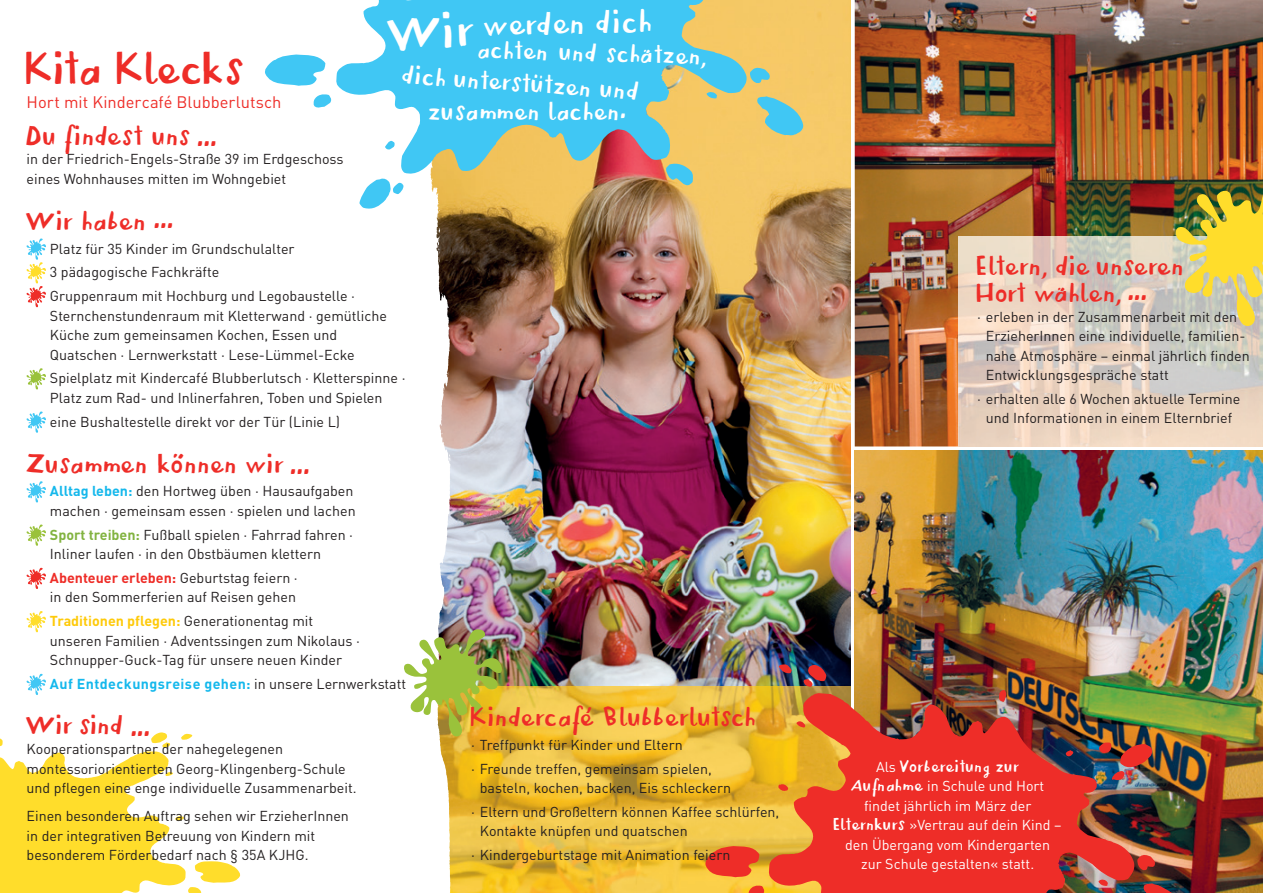
<style>
.page{position:relative;width:1263px;height:893px;background:#fff}
.page>*{position:absolute;margin:0;border:0;box-sizing:border-box;transform-origin:0 0}
.t1{font:40.5px "Bohn";letter-spacing:-.03em;color:#ee2d28}
.t2{font:28.95px "Bohn";color:#fff}
.t3{font:24px/27px "Bohn";letter-spacing:-.015em;color:#ee2d28}
.t4{font:22.95px "Bohn";color:#fff}
.t5{font:22.5px "Bohn";color:#fff}
.t6{font:16.5px "DIN";color:#ee2d28}
.t7{font:15px "Bohn";color:#fff}
.t8{font:14.25px/19.5px "DIN";color:#231f20}
.t9{font:14.25px/19.5px "DIN";color:#fff;text-align:center}
.t10{font:700 14.25px "DIN";letter-spacing:.03em;color:#15b8ec}
.s1{font-weight:700;color:#15b8ec}
.s2{font-weight:700;color:#82b340}
.s3{font-weight:700;color:#ee2d28}
.s4{font-weight:700;color:#feca0a}
.s5{font-weight:400;color:#231f20}
.s6{font-family:"DIN";font-size:14.25px}
.s7{font-family:"Bohn";font-size:15px}
</style>
<div class="page">
<img style="left:458px;top:0;width:392px;height:893px">
<img style="left:855px;top:451px;width:408px;height:442px">
<img style="left:855px;top:0;width:408px;height:446px">
<img style="left:958px;top:236px;width:305px;height:210px">
<img style="left:325px;top:63px;width:133px;height:830px">
<svg style="left:0;top:732px;width:241px;height:161px"></svg>
<img style="left:402px;top:628px;width:102px;height:111px">
<img style="left:1174px;top:178px;width:89px;height:151px">
<svg style="left:335px;top:0;width:413px;height:177px;background:#87c9cd"></svg>
<svg style="left:346px;top:0;width:12px;height:1px"></svg>
<svg style="left:750px;top:66px;width:20px;height:17px"></svg>
<svg style="left:265px;top:54px;width:60px;height:32px"></svg>
<svg style="left:755px;top:96px;width:49px;height:40px;background:#91c7b5"></svg>
<svg style="left:706px;top:91px;width:11px;height:8px"></svg>
<svg style="left:313px;top:94px;width:19px;height:15px"></svg>
<svg style="left:665px;top:162px;width:29px;height:23px"></svg>
<svg style="left:385px;top:140px;width:10px;height:10px"></svg>
<svg style="left:359px;top:178px;width:44px;height:32px"></svg>
<svg style="left:779px;top:664px;width:13px;height:10px"></svg>
<svg style="left:999px;top:689px;width:7px;height:2px"></svg>
<svg style="left:804px;top:665px;width:22px;height:22px"></svg>
<img style="left:768px;top:691px;width:367px;height:202px">
<svg style="left:796px;top:719px;width:9px;height:8px"></svg>
<svg style="left:1066px;top:750px;width:8px;height:7px"></svg>
<img style="left:1098px;top:741px;width:55px;height:40px">
<svg style="left:778px;top:784px;width:11px;height:7px"></svg>
<svg style="left:1137px;top:854px;width:19px;height:16px"></svg>
<svg style="left:705px;top:845px;width:54px;height:33px;background:#ec572d"></svg>
<svg style="left:1142px;top:883px;width:43px;height:10px"></svg>
<svg style="left:1098px;top:878px;width:10px;height:8px"></svg>
<svg style="left:748px;top:885px;width:17px;height:8px"></svg>
<svg style="left:26px;top:238px;width:20px;height:70px"></svg>
<svg style="left:26px;top:368px;width:20px;height:22px"></svg>
<svg style="left:26px;top:411px;width:20px;height:22px"></svg>
<svg style="left:26px;top:481px;width:20px;height:22px"></svg>
<svg style="left:26px;top:524px;width:20px;height:22px"></svg>
<svg style="left:26px;top:567px;width:20px;height:22px"></svg>
<svg style="left:26px;top:611px;width:20px;height:22px"></svg>
<svg style="left:26px;top:673px;width:20px;height:22px"></svg>
<div style="left:387px;top:12px;width:88px;height:40px;background:#40c7f4"></div>
<h1 class="t1" style="left:27px;top:46px;width:221px">Kita Klecks</h1>
<p class="t6" style="left:27px;top:92px;width:256px">Hort mit Kindercafé Blubberlutsch</p>
<h2 class="t2" style="left:483px;top:10px;width:172px;rotate:-2deg">werden dich</h2>
<h3 class="t5" style="left:478px;top:36px;width:235px;rotate:2deg">achten und schätzen,</h3>
<h3 class="t4" style="left:404px;top:62px;width:240px;rotate:4deg">dich unterstützen und</h3>
<h3 class="t4" style="left:429px;top:99px;width:198px">zusammen lachen.</h3>
<h3 class="t3" style="left:27px;top:123px;width:191px">Du findest uns ...</h3>
<p class="t8" style="left:27px;top:149px;width:318px">in der Friedrich-Engels-Straße 39 im Erdgeschoss eines Wohnhauses mitten im Wohngebiet</p>
<h3 class="t3" style="left:27px;top:208px;width:147px">Wir haben ...</h3>
<p class="t8" style="left:50px;top:236px;width:307px;line-height:23.7px">Platz für 35 Kinder im Grundschulalter<br>3 pädagogische Fachkräfte<br>Gruppenraum mit Hochburg und Legobaustelle ·</p>
<p class="t8" style="left:50px;top:305px;width:339px">Sternchenstundenraum mit Kletterwand · gemütliche<br>Küche zum gemeinsamen Kochen, Essen und<br>Quatschen · Lernwerkstatt · Lese-Lümmel-Ecke</p>
<p class="t8" style="left:50px;top:368px;width:357px">Spielplatz mit Kindercafé Blubberlutsch · Kletterspinne ·<br>Platz zum Rad- und Inlinerfahren, Toben und Spielen</p>
<p class="t8" style="left:50px;top:411px;width:292px">eine Bushaltestelle direkt vor der Tür (Linie L)</p>
<h3 class="t3" style="left:27px;top:451px;width:284px">Zusammen können wir ...</h3>
<p class="t8" style="left:50px;top:481px;width:307px"><span class="s1">Alltag leben:</span> den Hortweg üben · Hausaufgaben machen · gemeinsam essen · spielen und lachen</p>
<p class="t8" style="left:50px;top:524px;width:305px"><span class="s2">Sport treiben:</span> Fußball spielen · Fahrrad fahren ·<br>Inliner laufen · in den Obstbäumen klettern</p>
<p class="t8" style="left:50px;top:568px;width:249px"><span class="s3">Abenteuer erleben:</span> Geburtstag feiern · in den Sommerferien auf Reisen gehen</p>
<p class="t8" style="left:50px;top:611px;width:312px"><span class="s4">Traditionen pflegen:</span> Generationentag mit unseren Familien · Adventssingen zum Nikolaus ·<br>Schnupper-Guck-Tag für unsere neuen Kinder</p>
<p class="t10" style="left:50px;top:674px;width:358px">Auf Entdeckungsreise gehen: <span class="s5">in unsere Lernwerkstatt</span></p>
<h3 class="t3" style="left:27px;top:712px;width:124px">Wir sind ...</h3>
<p class="t8" style="left:27px;top:739px;width:332px">Kooperationspartner der nahegelegenen montessoriorientierten Georg-Klingenberg-Schule und pflegen eine enge individuelle Zusammenarbeit.</p>
<p class="t8" style="left:27px;top:806px;width:324px">Einen besonderen Auftrag sehen wir ErzieherInnen in der integrativen Betreuung von Kindern mit besonderem Förderbedarf nach § 35A KJHG.</p>
<h3 class="t3" style="left:471px;top:704px;width:287px">Kindercafé Blubberlutsch</h3>
<p class="t8" style="left:471px;top:732px;width:242px;line-height:23.7px">· Treffpunkt für Kinder und Eltern<br>· Freunde treffen, gemeinsam spielen,</p>
<p class="t8" style="left:471px;top:776px;width:310px;line-height:23.7px;text-indent:9px">basteln, kochen, backen, Eis schleckern<br>· Eltern und Großeltern können Kaffee schlürfen,</p>
<p class="t8" style="left:471px;top:819px;width:261px;line-height:23.7px;text-indent:9px">Kontakte knüpfen und quatschen<br>· Kindergeburtstage mit Animation feiern</p>
<h3 class="t3" style="left:977px;top:253px;width:210px">Eltern, die unseren<br>Hort wählen, ...</h3>
<p class="t8" style="left:986px;top:307px;width:265px;text-indent:-9px">· erleben in der Zusammenarbeit mit den ErzieherInnen eine individuelle, familien&shy;nahe Atmosphäre – einmal jährlich finden Entwicklungsgespräche statt</p>
<p class="t8" style="left:977px;top:389px;width:265px;text-align:center">· erhalten alle 6 Wochen aktuelle Termine und Informationen in einem Elternbrief</p>
<p class="t7" style="left:876px;top:758px;width:145px"><span class="s6">Als</span> Vorbereitung zur</p>
<p class="t9" style="left:834px;top:776px;width:229px"><span class="s7">Aufnahme</span> in Schule und Hort findet jährlich im März der<br><span class="s7">Elternkurs</span> »Vertrau auf dein Kind – den Übergang vom Kindergarten zur Schule gestalten« statt.</p>
</div>
